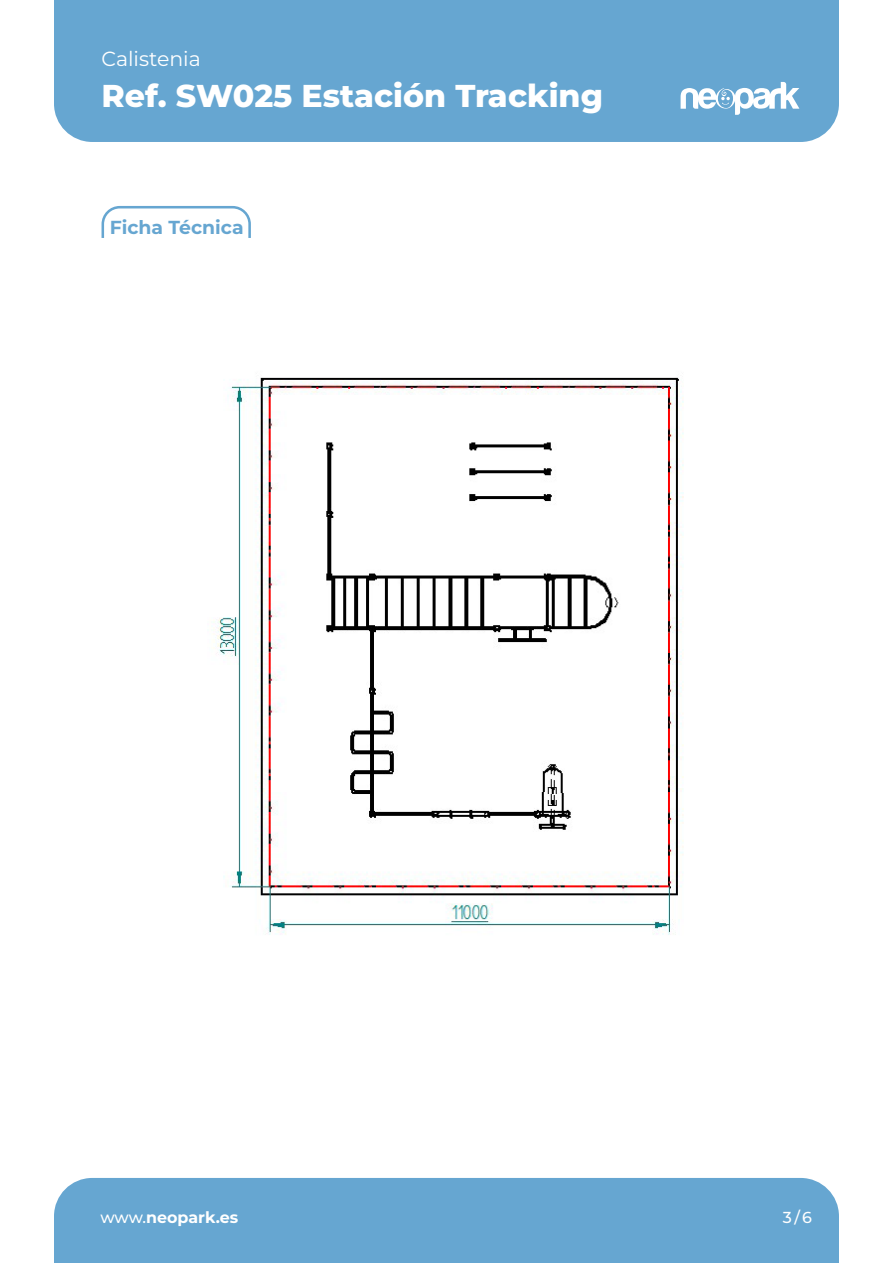
<style>
.page{position:relative;width:893px;height:1263px;background:#fff}
.page>*{position:absolute;margin:0;border:0;box-sizing:border-box;transform-origin:0 0}
.t1{font:800 31.65px "Montserrat";color:#fff}
.t2{font:20.4px "Montserrat";color:#fff}
.t3{font:700 18.9px "Montserrat";color:#66a6d1}
.t4{font:700 15.9px "Montserrat";color:#fff}
.t5{font:500 15.9px "Montserrat";color:#fff}
.s1{font-weight:500}
</style>
<div class="page">
<div style="left:54px;top:1178px;width:785px;height:85px;background:#66a6d1"></div>
<div style="left:54px;top:0;width:785px;height:142px;background:#66a6d1"></div>
<svg style="left:681px;top:82px;width:118px;height:33px"></svg>
<svg style="left:101px;top:206px;width:150px;height:32px"></svg>
<img style="left:216px;top:377px;width:468px;height:558px">
<p class="t2" style="left:102px;top:46px;width:101px">Calistenia</p>
<p class="t1" style="left:102px;top:75px;width:503px">Ref. SW025 Estación Tracking</p>
<p class="t3" style="left:110px;top:215px;width:135px">Ficha Técnica</p>
<p class="t4" style="left:100px;top:1206px;width:139px"><span class="s1">www.</span>neopark.es</p>
<p class="t5" style="left:783px;top:1206px;width:31px">3/6</p>
</div>
